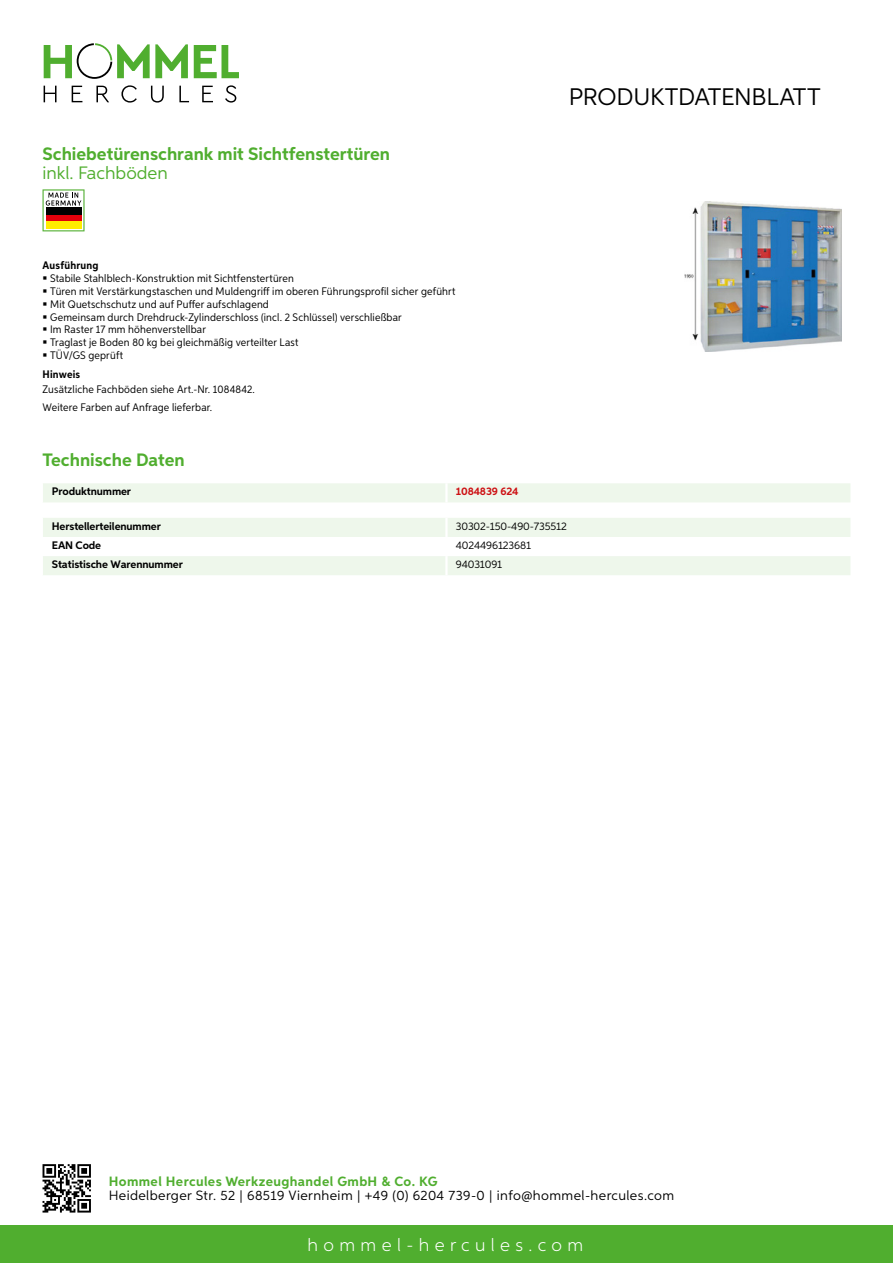
<style>
.page{position:relative;width:893px;height:1263px;background:#fff}
.page>*{position:absolute;margin:0;border:0;box-sizing:border-box;transform-origin:0 0}
.t1{font:24px "Aspira";letter-spacing:-.01em;color:#000}
.t2{font:700 18px "Aspira";color:#50ae2f}
.t3{font:300 18px "Aspira";letter-spacing:.3em;color:#fff}
.t4{font:18px "Aspira";color:#50ae2f}
.t5{font:13.5px "Aspira";letter-spacing:.03em;color:#000}
.t6{font:700 13.5px "Aspira";letter-spacing:.03em;color:#50ae2f}
.t7{font:10.95px/12.8px "Aspira Nar";letter-spacing:.015em;color:#000}
.t8{font:700 10.95px "Aspira";letter-spacing:-.01em;color:#000}
.t9{font:10.95px "Aspira";letter-spacing:-.01em;color:#000}
.t10{font:700 10.95px "Aspira Nar";letter-spacing:.02em;color:#000}
.t11{font:700 10.95px "Aspira";letter-spacing:-.01em;color:#cd1013}
</style>
<div class="page">
<div style="left:0;top:1226px;width:893px;height:37px;background:#50ae2f"></div>
<svg style="left:43px;top:1164px;width:48px;height:48px"></svg>
<svg style="left:194px;top:45px;width:45px;height:33px"></svg>
<svg style="left:44px;top:43px;width:144px;height:36px"></svg>
<svg style="left:44px;top:86px;width:13px;height:16px"></svg>
<svg style="left:72px;top:86px;width:10px;height:16px"></svg>
<svg style="left:96px;top:86px;width:13px;height:16px"></svg>
<svg style="left:121px;top:85px;width:16px;height:18px"></svg>
<svg style="left:151px;top:86px;width:13px;height:17px"></svg>
<svg style="left:179px;top:86px;width:10px;height:16px"></svg>
<svg style="left:202px;top:86px;width:11px;height:16px"></svg>
<svg style="left:225px;top:85px;width:11px;height:18px"></svg>
<div style="left:43px;top:483px;width:807px;height:19px;background:#eef7eb"></div>
<hr style="left:445px;top:483px;width:3px;height:19px;background:#fff">
<svg style="left:43px;top:518px;width:807px;height:57px"></svg>
<hr style="left:445px;top:556px;width:3px;height:19px;background:#fff">
<svg style="left:43px;top:189px;width:42px;height:42px"></svg>
<div style="left:46px;top:214px;width:35px;height:7px;background:#e3000b"></div>
<div style="left:46px;top:208px;width:35px;height:7px;background:#000"></div>
<div style="left:46px;top:221px;width:35px;height:7px;background:#ffed00"></div>
<img style="left:684px;top:201px;width:158px;height:150px">
<h2 class="t2" style="left:43px;top:142px;width:349px">Schiebetürenschrank mit Sichtfenstertüren</h2>
<h2 class="t4" style="left:43px;top:162px;width:127px">inkl. Fachböden</h2>
<p class="t10" style="left:43px;top:259px;width:58px">Ausführung</p>
<p class="t7" style="left:50px;top:272px;width:407px">Stabile Stahlblech-Konstruktion mit Sichtfenstertüren<br>Türen mit Verstärkungstaschen und Muldengriff im oberen Führungsprofil sicher geführt Mit Quetschschutz und auf Puffer aufschlagend<br>Gemeinsam durch Drehdruck-Zylinderschloss (incl. 2 Schlüssel) verschließbar<br>Im Raster 17 mm höhenverstellbar<br>Traglast je Boden 80 kg bei gleichmäßig verteilter Last<br>TÜV/GS geprüft</p>
<p class="t10" style="left:43px;top:367px;width:39px">Hinweis</p>
<p class="t7" style="left:43px;top:380px;width:214px;line-height:17.5px">Zusätzliche Fachböden siehe Art.-Nr. 1084842.<br>Weitere Farben auf Anfrage lieferbar.</p>
<h1 class="t1" style="left:569px;top:82px;width:253px">Produktdatenblatt</h1>
<h2 class="t2" style="left:43px;top:449px;width:144px">Technische Daten</h2>
<p class="t8" style="left:52px;top:485px;width:81px">Produktnummer</p>
<p class="t11" style="left:456px;top:485px;width:64px">1084839 624</p>
<p class="t8" style="left:52px;top:519px;width:111px">Herstellerteilenummer</p>
<p class="t9" style="left:456px;top:519px;width:113px">30302-150-490-735512</p>
<p class="t8" style="left:52px;top:538px;width:51px">EAN Code</p>
<p class="t9" style="left:456px;top:538px;width:77px">4024496123681</p>
<p class="t8" style="left:52px;top:557px;width:132px">Statistische Warennummer</p>
<p class="t9" style="left:456px;top:558px;width:48px">94031091</p>
<p class="t6" style="left:109px;top:1172px;width:330px">Hommel Hercules Werkzeughandel GmbH &amp; Co. KG</p>
<p class="t5" style="left:109px;top:1187px;width:567px">Heidelberger Str. 52 | 68519 Viernheim | +49 (0) 6204 739-0 | info@hommel-hercules.com</p>
<h2 class="t3" style="left:307px;top:1234px;width:277px">hommel-hercules.com</h2>
</div>
